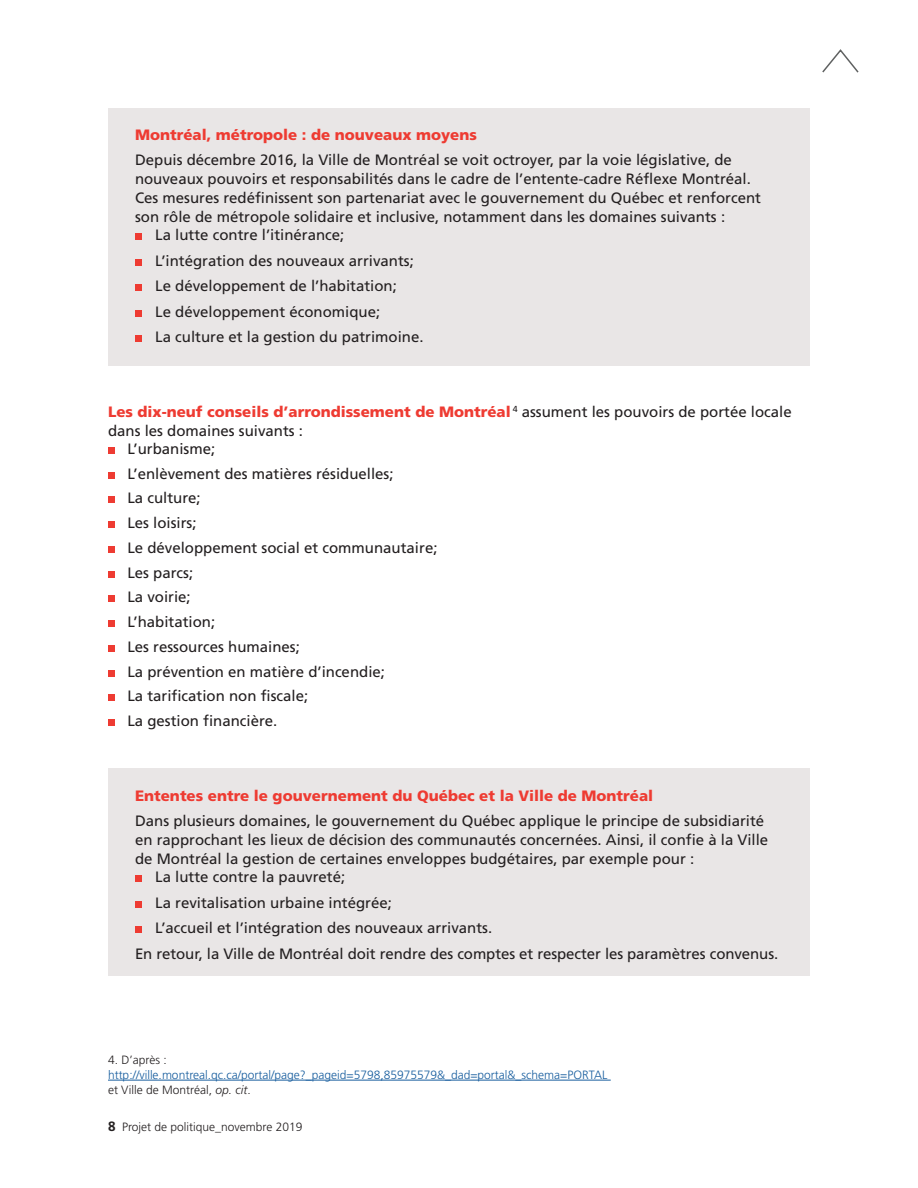
<style>
.page{position:relative;width:918px;height:1188px;background:#fff}
.page>*{position:absolute;margin:0;border:0;box-sizing:border-box;transform-origin:0 0}
.Text{font:15px/18.8px "Frutiger";color:#231f20}
.Text-2{font:900 15px "Frutiger";color:#ee3b32}
.Text-3{font:300 12px/15px "Frutiger";color:#175d9e}
.t1{font:300 12px "Frutiger";color:#231f20}
.s1{font-weight:900;color:#ee3b32}
.s2{color:#231f20}
.s3{font-style:italic;color:#231f20}
.s4{font-weight:700;font-size:13.5px}
</style>
<div class="page">
<svg style="left:822px;top:49px;width:37px;height:24px"></svg>
<div style="left:108px;top:108px;width:702px;height:257px;background:#e9e6e6"></div>
<div style="left:135px;top:233px;width:7px;height:7px;background:#ee3b32"></div>
<div style="left:135px;top:259px;width:7px;height:7px;background:#ee3b32"></div>
<div style="left:135px;top:284px;width:7px;height:7px;background:#ee3b32"></div>
<div style="left:135px;top:310px;width:7px;height:7px;background:#ee3b32"></div>
<div style="left:135px;top:335px;width:7px;height:7px;background:#ee3b32"></div>
<div style="left:108px;top:447px;width:7px;height:7px;background:#ee3b32"></div>
<div style="left:108px;top:472px;width:7px;height:7px;background:#ee3b32"></div>
<div style="left:108px;top:496px;width:7px;height:7px;background:#ee3b32"></div>
<div style="left:108px;top:521px;width:7px;height:7px;background:#ee3b32"></div>
<div style="left:108px;top:546px;width:7px;height:7px;background:#ee3b32"></div>
<div style="left:108px;top:571px;width:7px;height:7px;background:#ee3b32"></div>
<div style="left:108px;top:595px;width:7px;height:7px;background:#ee3b32"></div>
<div style="left:108px;top:620px;width:7px;height:7px;background:#ee3b32"></div>
<div style="left:108px;top:645px;width:7px;height:7px;background:#ee3b32"></div>
<div style="left:108px;top:670px;width:7px;height:7px;background:#ee3b32"></div>
<div style="left:108px;top:694px;width:7px;height:7px;background:#ee3b32"></div>
<div style="left:108px;top:719px;width:7px;height:7px;background:#ee3b32"></div>
<div style="left:108px;top:769px;width:702px;height:207px;background:#e9e6e6"></div>
<div style="left:135px;top:875px;width:7px;height:7px;background:#ee3b32"></div>
<div style="left:135px;top:901px;width:7px;height:7px;background:#ee3b32"></div>
<div style="left:135px;top:926px;width:7px;height:7px;background:#ee3b32"></div>
<hr style="left:108px;top:1080px;width:503px;height:1px;background:#175d9e">
<p class="Text-2" style="left:135px;top:126px;width:344px">Montréal, métropole : de nouveaux moyens</p>
<p class="Text" style="left:135px;top:151px;width:628px">Depuis décembre 2016, la Ville de Montréal se voit octroyer, par la voie législative, de nouveaux pouvoirs et responsabilités dans le cadre de l’entente-cadre Réflexe Montréal.<br>Ces mesures redéfinissent son partenariat avec le gouvernement du Québec et renforcent son rôle de métropole solidaire et inclusive, notamment dans les domaines suivants :</p>
<p class="Text" style="left:155px;top:226px;width:191px">La lutte contre l’itinérance;</p>
<p class="Text" style="left:155px;top:251px;width:260px">L’intégration des nouveaux arrivants;</p>
<p class="Text" style="left:155px;top:277px;width:243px">Le développement de l’habitation;</p>
<p class="Text" style="left:155px;top:302px;width:227px">Le développement économique;</p>
<p class="Text" style="left:155px;top:328px;width:270px">La culture et la gestion du patrimoine.</p>
<p class="Text" style="left:108px;top:403px;width:685px"><span class="s1">Les dix-neuf conseils d’arrondissement de Montréal</span> <sup>4</sup> assument les pouvoirs de portée locale dans les domaines suivants :</p>
<p class="Text" style="left:127px;top:439px;width:89px">L’urbanisme;</p>
<p class="Text" style="left:127px;top:464px;width:268px">L’enlèvement des matières résiduelles;</p>
<p class="Text" style="left:127px;top:489px;width:75px">La culture;</p>
<p class="Text" style="left:127px;top:514px;width:71px">Les loisirs;</p>
<p class="Text" style="left:127px;top:538px;width:312px">Le développement social et communautaire;</p>
<p class="Text" style="left:127px;top:563px;width:67px">Les parcs;</p>
<p class="Text" style="left:127px;top:588px;width:65px">La voirie;</p>
<p class="Text" style="left:127px;top:613px;width:89px">L’habitation;</p>
<p class="Text" style="left:127px;top:637px;width:174px">Les ressources humaines;</p>
<p class="Text" style="left:127px;top:662px;width:259px">La prévention en matière d’incendie;</p>
<p class="Text" style="left:127px;top:687px;width:182px">La tarification non fiscale;</p>
<p class="Text" style="left:127px;top:712px;width:152px">La gestion financière.</p>
<p class="Text-2" style="left:135px;top:786px;width:520px">Ententes entre le gouvernement du Québec et la Ville de Montréal</p>
<p class="Text" style="left:135px;top:811px;width:635px">Dans plusieurs domaines, le gouvernement du Québec applique le principe de subsidiarité en rapprochant les lieux de décision des communautés concernées. Ainsi, il confie à la Ville de Montréal la gestion de certaines enveloppes budgétaires, par exemple pour :</p>
<p class="Text" style="left:155px;top:868px;width:192px">La lutte contre la pauvreté;</p>
<p class="Text" style="left:155px;top:893px;width:238px">La revitalisation urbaine intégrée;</p>
<p class="Text" style="left:155px;top:919px;width:339px">L’accueil et l’intégration des nouveaux arrivants.</p>
<p class="Text" style="left:135px;top:944px;width:645px">En retour, la Ville de Montréal doit rendre des comptes et respecter les paramètres convenus.</p>
<p class="Text-3" style="left:108px;top:1052px;width:501px"><span class="s2">4. D’après : </span>http://ville.montreal.qc.ca/portal/page?_pageid=5798,85975579&amp;_dad=portal&amp;_schema=PORTAL <span class="s2">et Ville de Montréal,</span> <span class="s3">op. cit</span><span class="s2">.</span></p>
<p class="t1" style="left:108px;top:1120px;width:196px"><span class="s4">8</span> Projet de politique_novembre 2019</p>
</div>
